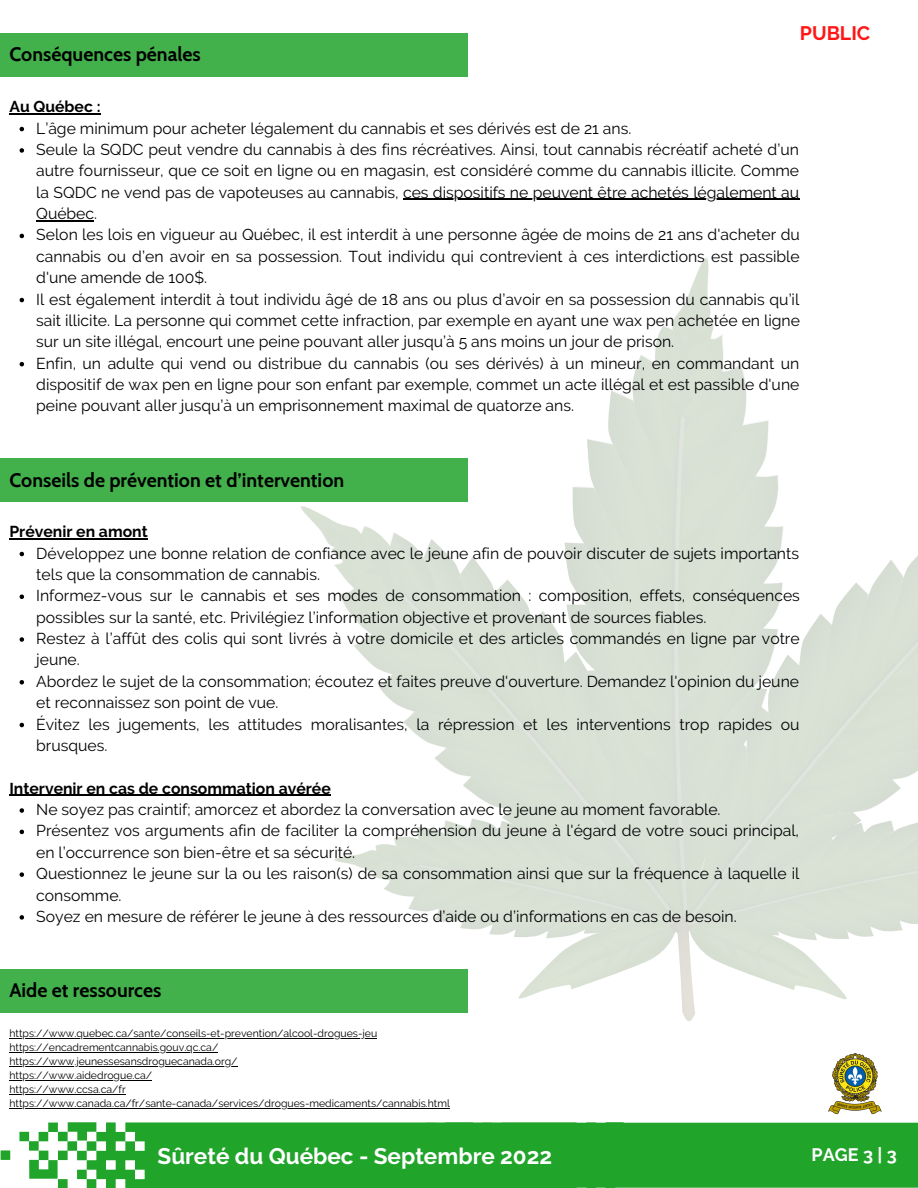
<style>
.page{position:relative;width:918px;height:1188px;background:#fff}
.page>*{position:absolute;margin:0;border:0;box-sizing:border-box;transform-origin:0 0}
.t1{font:700 22.5px "Raleway";color:#fff}
.t2{font:700 19.5px "Cabin";color:#000}
.t3{font:700 19.5px "Raleway";color:#ff1616}
.t4{font:700 18px "Raleway";color:#fff}
.t5{font:15.75px/21.3px "Raleway";color:#000}
.t6{font:700 15.75px "Raleway";color:#000}
.t7{font:10.5px/14px "Raleway";color:#000}
</style>
<div class="page">
<div style="left:1px;top:1150px;width:9px;height:10px;background:#20a42a"></div>
<svg style="left:19px;top:1122px;width:899px;height:66px;background:#31ab3a"></svg>
<div style="left:58px;top:1132px;width:10px;height:9px;background:#20a42a"></div>
<div style="left:87px;top:1141px;width:9px;height:10px;background:#20a42a"></div>
<div style="left:87px;top:1179px;width:9px;height:9px;background:#20a42a"></div>
<div style="left:0;top:33px;width:468px;height:44px;background:#43b14b"></div>
<svg style="left:291px;top:258px;width:556px;height:763px"></svg>
<svg style="left:614px;top:429px;width:304px;height:549px;fill:#d9e1d5"></svg>
<svg style="left:20px;top:127px;width:4px;height:4px"></svg>
<svg style="left:20px;top:148px;width:4px;height:5px"></svg>
<hr style="left:403px;top:199px;width:396px;height:1px;background:#000">
<hr style="left:36px;top:220px;width:58px;height:1px;background:#000">
<svg style="left:20px;top:234px;width:4px;height:4px"></svg>
<svg style="left:20px;top:298px;width:4px;height:4px"></svg>
<svg style="left:20px;top:362px;width:4px;height:4px"></svg>
<hr style="left:9px;top:113px;width:92px;height:1px;background:#000">
<img style="left:828px;top:1053px;width:54px;height:62px">
<div style="left:0;top:458px;width:468px;height:44px;background:#43b14b"></div>
<svg style="left:20px;top:552px;width:4px;height:4px"></svg>
<svg style="left:20px;top:595px;width:4px;height:4px"></svg>
<svg style="left:20px;top:637px;width:4px;height:5px"></svg>
<svg style="left:20px;top:680px;width:4px;height:5px"></svg>
<svg style="left:20px;top:723px;width:4px;height:4px"></svg>
<svg style="left:20px;top:808px;width:4px;height:5px"></svg>
<svg style="left:20px;top:830px;width:4px;height:4px"></svg>
<svg style="left:20px;top:872px;width:4px;height:5px"></svg>
<svg style="left:20px;top:915px;width:4px;height:5px"></svg>
<hr style="left:9px;top:538px;width:63px;height:1px;background:#000">
<hr style="left:72px;top:538px;width:76px;height:1px;background:#000">
<hr style="left:9px;top:795px;width:322px;height:1px;background:#000">
<div style="left:0;top:969px;width:468px;height:44px;background:#43b14b"></div>
<hr style="left:9px;top:1038px;width:368px;height:1px;background:#000">
<hr style="left:9px;top:1052px;width:209px;height:1px;background:#000">
<hr style="left:9px;top:1066px;width:229px;height:1px;background:#000">
<hr style="left:9px;top:1080px;width:143px;height:1px;background:#000">
<hr style="left:9px;top:1094px;width:117px;height:1px;background:#000">
<hr style="left:9px;top:1108px;width:441px;height:1px;background:#000">
<p class="t2" style="left:9px;top:42px;width:193px">Conséquences pénales</p>
<p class="t6" style="left:9px;top:97px;width:93px">Au Québec :</p>
<p class="t3" style="left:800px;top:21px;width:72px">PUBLIC</p>
<p class="t5" style="left:36px;top:117px;width:765px">L’âge minimum pour acheter légalement du cannabis et ses dérivés est de 21 ans.<br>Seule la SQDC peut vendre du cannabis à des fins récréatives. Ainsi, tout cannabis récréatif acheté d’un autre fournisseur, que ce soit en ligne ou en magasin, est considéré comme du cannabis illicite. Comme la SQDC ne vend pas de vapoteuses au cannabis, ces dispositifs ne peuvent être achetés légalement au Québec.<br>Selon les lois en vigueur au Québec, il est interdit à une personne âgée de moins de 21 ans d'acheter du cannabis ou d’en avoir en sa possession. Tout individu qui contrevient à ces interdictions est passible d'une amende de 100$.<br>Il est également interdit à tout individu âgé de 18 ans ou plus d’avoir en sa possession du cannabis qu’il sait illicite. La personne qui commet cette infraction, par exemple en ayant une wax pen achetée en ligne sur un site illégal, encourt une peine pouvant aller jusqu’à 5 ans moins un jour de prison.<br>Enfin, un adulte qui vend ou distribue du cannabis (ou ses dérivés) à un mineur, en commandant un dispositif de wax pen en ligne pour son enfant par exemple, commet un acte illégal et est passible d'une peine pouvant aller jusqu’à un emprisonnement maximal de quatorze ans.</p>
<p class="t2" style="left:9px;top:468px;width:336px">Conseils de prévention et d’intervention</p>
<p class="t6" style="left:9px;top:522px;width:140px">Prévenir en amont</p>
<p class="t5" style="left:36px;top:542px;width:765px">Développez une bonne relation de confiance avec le jeune afin de pouvoir discuter de sujets importants tels que la consommation de cannabis.<br>Informez-vous sur le cannabis et ses modes de consommation : composition, effets, conséquences possibles sur la santé, etc. Privilégiez l’information objective et provenant de sources fiables.<br>Restez à l’affût des colis qui sont livrés à votre domicile et des articles commandés en ligne par votre jeune.<br>Abordez le sujet de la consommation; écoutez et faites preuve d'ouverture. Demandez l'opinion du jeune et reconnaissez son point de vue.<br>Évitez les jugements, les attitudes moralisantes, la répression et les interventions trop rapides ou brusques.</p>
<p class="t6" style="left:9px;top:779px;width:323px">Intervenir en cas de consommation avérée</p>
<p class="t5" style="left:36px;top:799px;width:765px">Ne soyez pas craintif; amorcez et abordez la conversation avec le jeune au moment favorable.<br>Présentez vos arguments afin de faciliter la compréhension du jeune à l'égard de votre souci principal, en l’occurrence son bien-être et sa sécurité.<br>Questionnez le jeune sur la ou les raison(s) de sa consommation ainsi que sur la fréquence à laquelle il consomme.<br>Soyez en mesure de référer le jeune à des ressources d’aide ou d’informations en cas de besoin.</p>
<p class="t2" style="left:9px;top:978px;width:153px">Aide et ressources</p>
<p class="t7" style="left:9px;top:1026px;width:442px">https://www.quebec.ca/sante/conseils-et-prevention/alcool-drogues-jeu https://encadrementcannabis.gouv.qc.ca/<br>https://www.jeunessesansdroguecanada.org/<br>https://www.aidedrogue.ca/<br>https://www.ccsa.ca/fr https://www.canada.ca/fr/sante-canada/services/drogues-medicaments/cannabis.html</p>
<h1 class="t1" style="left:158px;top:1142px;width:396px">Sûreté du Québec - Septembre 2022</h1>
<p class="t4" style="left:812px;top:1144px;width:87px">PAGE 3 | 3</p>
</div>
